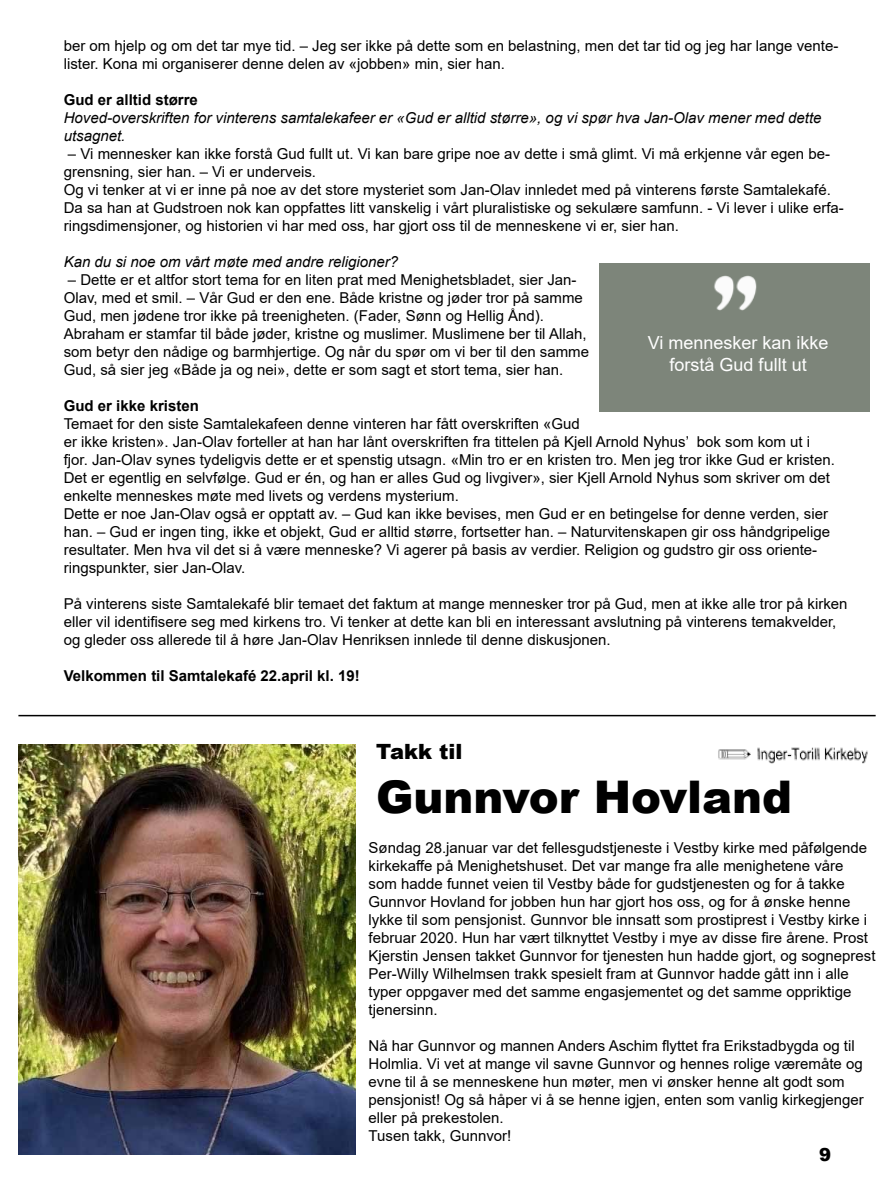
<style>
.page{position:relative;width:893px;height:1178px;background:#fff}
.page>*{position:absolute;margin:0;border:0;box-sizing:border-box;transform-origin:0 0}
.t1{font:900 45px "Arial";color:#000}
.t2{font:900 21px "Arial";color:#000}
.t3{font:18px/21.6px "Arial";color:#fff;text-align:center}
.t4{font:900 18px "Arial";color:#000}
.t5{font:15px/18px "Arial";color:#000}
.t6{font:italic 15px/18px "Arial";color:#000}
.t7{font:700 15px "Arial";color:#000}
</style>
<div class="page">
<div style="left:600px;top:263px;width:270px;height:149px;background:#7d857a"></div>
<img style="left:714px;top:275px;width:43px;height:36px">
<img style="left:18px;top:744px;width:338px;height:410px">
<hr style="left:18px;top:715px;width:858px;height:1px;background:#000">
<img style="left:718px;top:747px;width:150px;height:17px">
<p class="t5" style="left:64px;top:37px;width:776px">ber om hjelp og om det tar mye tid. – Jeg ser ikke på dette som en belastning, men det tar tid og jeg har lange vente&shy;lister. Kona mi organiserer denne delen av «jobben» min, sier han.</p>
<p class="t7" style="left:64px;top:89px;width:136px">Gud er alltid større</p>
<p class="t6" style="left:64px;top:109px;width:759px">Hoved-overskriften for vinterens samtalekafeer er «Gud er alltid større», og vi spør hva Jan-Olav mener med dette utsagnet.</p>
<p class="t5" style="left:64px;top:145px;width:782px">– Vi mennesker kan ikke forstå Gud fullt ut. Vi kan bare gripe noe av dette i små glimt. Vi må erkjenne vår egen be&shy;grensning, sier han. – Vi er underveis.<br>Og vi tenker at vi er inne på noe av det store mysteriet som Jan-Olav innledet med på vinterens første Samtalekafé.<br>Da sa han at Gudstroen nok kan oppfattes litt vanskelig i vårt pluralistiske og sekulære samfunn. - Vi lever i ulike erfa&shy;ringsdimensjoner, og historien vi har med oss, har gjort oss til de menneskene vi er, sier han.</p>
<p class="t6" style="left:64px;top:253px;width:336px">Kan du si noe om vårt møte med andre religioner?</p>
<p class="t5" style="left:64px;top:271px;width:527px">– Dette er et altfor stort tema for en liten prat med Menighetsbladet, sier Jan-Olav, med et smil. – Vår Gud er den ene. Både kristne og jøder tror på samme Gud, men jødene tror ikke på treenigheten. (Fader, Sønn og Hellig Ånd).<br>Abraham er stamfar til både jøder, kristne og muslimer. Muslimene ber til Allah, som betyr den nådige og barmhjertige. Og når du spør om vi ber til den samme Gud, så sier jeg «Både ja og nei», dette er som sagt et stort tema, sier han.</p>
<p class="t7" style="left:64px;top:395px;width:137px">Gud er ikke kristen</p>
<p class="t5" style="left:64px;top:415px;width:773px">Temaet for den siste Samtalekafeen denne vinteren har fått overskriften «Gud<br>er ikke kristen». Jan-Olav forteller at han har lånt overskriften fra tittelen på Kjell Arnold Nyhus’ bok som kom ut i fjor. Jan-Olav synes tydeligvis dette er et spenstig utsagn. «Min tro er en kristen tro. Men jeg tror ikke Gud er kristen.<br>Det er egentlig en selvfølge. Gud er én, og han er alles Gud og livgiver», sier Kjell Arnold Nyhus som skriver om det enkelte menneskes møte med livets og verdens mysterium.<br>Dette er noe Jan-Olav også er opptatt av. – Gud kan ikke bevises, men Gud er en betingelse for denne verden, sier han. – Gud er ingen ting, ikke et objekt, Gud er alltid større, fortsetter han. – Naturvitenskapen gir oss håndgripelige resultater. Men hva vil det si å være menneske? Vi agerer på basis av verdier. Religion og gudstro gir oss oriente&shy;ringspunkter, sier Jan-Olav.</p>
<p class="t5" style="left:64px;top:595px;width:785px">På vinterens siste Samtalekafé blir temaet det faktum at mange mennesker tror på Gud, men at ikke alle tror på kirken eller vil identifisere seg med kirkens tro. Vi tenker at dette kan bli en interessant avslutning på vinterens temakvelder, og gleder oss allerede til å høre Jan-Olav Henriksen innlede til denne diskusjonen.</p>
<p class="t7" style="left:64px;top:665px;width:297px">Velkommen til Samtalekafé 22.april kl. 19!</p>
<p class="t3" style="left:648px;top:332px;width:182px">Vi mennesker kan ikke forstå Gud fullt ut</p>
<h2 class="t2" style="left:376px;top:736px;width:88px">Takk til</h2>
<h1 class="t1" style="left:376px;top:764px;width:418px">Gunnvor Hovland</h1>
<p class="t5" style="left:369px;top:838px;width:508px">Søndag 28.januar var det fellesgudstjeneste i Vestby kirke med påfølgende kirkekaffe på Menighetshuset. Det var mange fra alle menighetene våre som hadde funnet veien til Vestby både for gudstjenesten og for å takke Gunnvor Hovland for jobben hun har gjort hos oss, og for å ønske henne lykke til som pensjonist. Gunnvor ble innsatt som prostiprest i Vestby kirke i februar 2020. Hun har vært tilknyttet Vestby i mye av disse fire årene. Prost Kjerstin Jensen takket Gunnvor for tjenesten hun hadde gjort, og sogneprest Per-Willy Wilhelmsen trakk spesielt fram at Gunnvor hadde gått inn i alle typer oppgaver med det samme engasjementet og det samme oppriktige tjenersinn.</p>
<p class="t5" style="left:369px;top:1036px;width:497px">Nå har Gunnvor og mannen Anders Aschim flyttet fra Erikstadbygda og til Holmlia. Vi vet at mange vil savne Gunnvor og hennes rolige væremåte og evne til å se menneskene hun møter, men vi ønsker henne alt godt som pensjonist! Og så håper vi å se henne igjen, enten som vanlig kirkegjenger eller på prekestolen.<br>Tusen takk, Gunnvor!</p>
<p class="t4" style="left:819px;top:1141px;width:14px">9</p>
</div>
